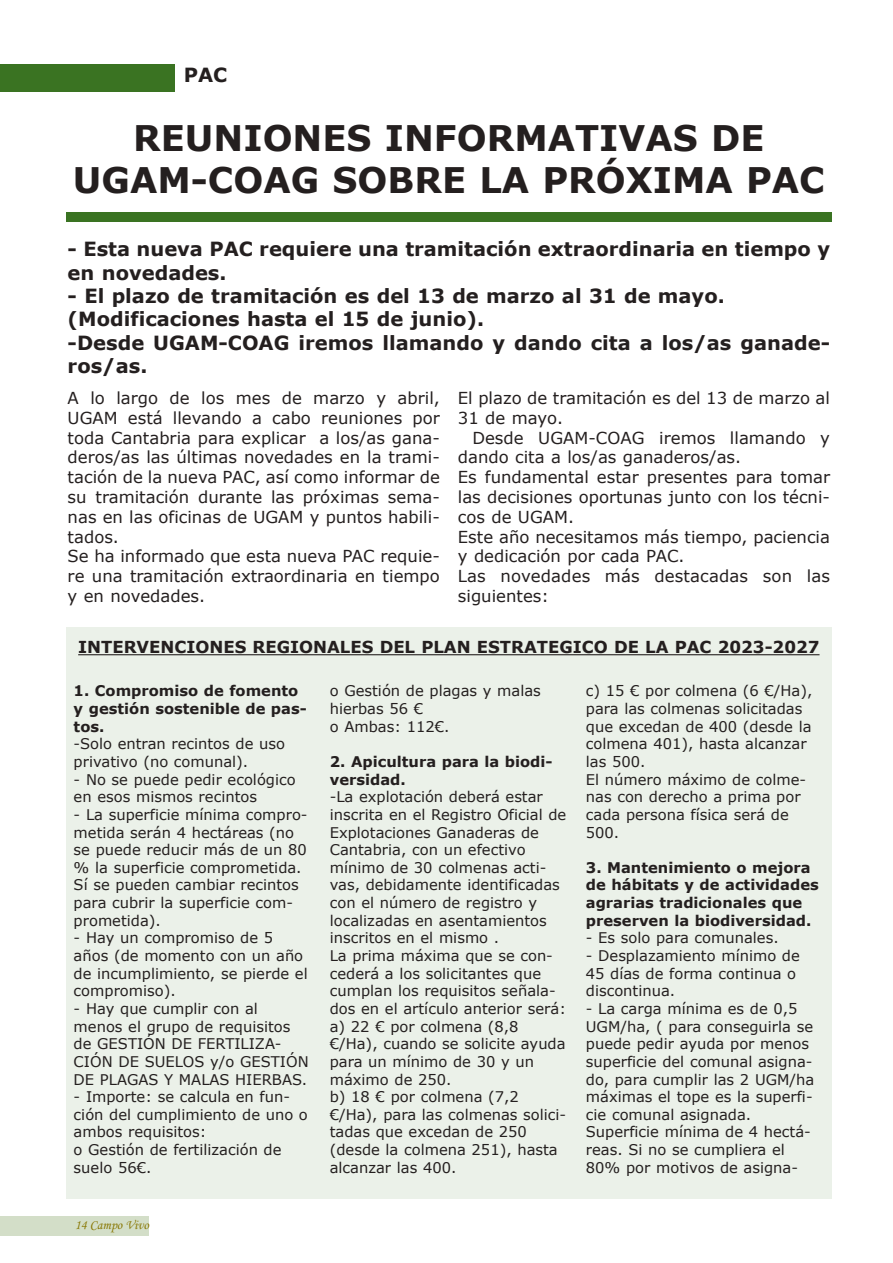
<style>
.page{position:relative;width:893px;height:1263px;background:#fff}
.page>*{position:absolute;margin:0;border:0;box-sizing:border-box;transform-origin:0 0}
.t1{font:700 35.25px/42.3px "Verdana";color:#241f1f;text-align:center}
.t2{font:700 19.5px/23.4px "Verdana";color:#241f1f}
.t3{font:16.5px/19.8px "Verdana";color:#241f1f}
.t4{font:700 16.5px "Verdana";color:#241f1f}
.t5{font:14.7px/17.7px "Verdana";color:#241f1f}
.t6{font:700 14.7px/17.7px "Verdana";color:#241f1f}
.t7{font:13.5px "Monotype Corsiva";color:#8a7907}
</style>
<div class="page">
<div style="left:0;top:1216px;width:149px;height:19px;background:#d3dec8"></div>
<div style="left:66px;top:627px;width:766px;height:571px;background:#ebf1e9"></div>
<div style="left:0;top:65px;width:175px;height:27px;background:#3a7322"></div>
<div style="left:66px;top:212px;width:766px;height:9px;background:#3a7322"></div>
<hr style="left:78px;top:654px;width:741px;height:1px;background:#241f1f">
<h2 class="t2" style="left:184px;top:62px;width:45px">PAC</h2>
<h1 class="t1" style="left:73px;top:115px;width:753px">REUNIONES INFORMATIvAS DE<br>UGAM-COAG SOBRE LA PRÓXIMA PAC</h1>
<h2 class="t2" style="left:68px;top:237px;width:764px">- Esta nueva PAC requiere una tramitación extraordinaria en tiempo y en novedades.</h2>
<h2 class="t2" style="left:68px;top:283px;width:764px">- El plazo de tramitación es del 13 de marzo al 31 de mayo. (Modificaciones hasta el 15 de junio).<br>-Desde UGAM-COAG iremos llamando y dando cita a los/as ganade&shy;ros/as.</h2>
<p class="t3" style="left:68px;top:388px;width:374px">A lo largo de los mes de marzo y abril, UGAM está llevando a cabo reuniones por toda Cantabria para explicar a los/as gana&shy;deros/as las últimas novedades en la trami&shy;tación de la nueva PAC, así como informar de su tramitación durante las próximas sema&shy;nas en las oficinas de UGAM y puntos habili&shy;tados.<br>Se ha informado que esta nueva PAC requie&shy;re una tramitación extraordinaria en tiempo y en novedades.</p>
<p class="t3" style="left:458px;top:388px;width:374px">El plazo de tramitación es del 13 de marzo al<br>31 de mayo.</p>
<p class="t3" style="left:458px;top:427px;width:374px;text-indent:15px">Desde UGAM-COAG iremos llamando y dando cita a los/as ganaderos/as.<br>Es fundamental estar presentes para tomar las decisiones oportunas junto con los técni&shy;cos de UGAM.<br>Este año necesitamos más tiempo, paciencia y dedicación por cada PAC.<br>Las novedades más destacadas son las siguientes:</p>
<p class="t4" style="left:78px;top:636px;width:743px">INTERvENCIONES REGIONALES DEL PLAN ESTRATEGICO DE LA PAC 2023-2027</p>
<p class="t6" style="left:74px;top:682px;width:235px">1. Compromiso de fomento y gestión sostenible de pas&shy;tos.</p>
<p class="t5" style="left:74px;top:735px;width:213px">-Solo entran recintos de uso privativo (no comunal).</p>
<p class="t5" style="left:74px;top:770px;width:224px">- No se puede pedir ecológico en esos mismos recintos</p>
<p class="t5" style="left:74px;top:805px;width:235px">- La superficie mínima compro&shy;metida serán 4 hectáreas (no se puede reducir más de un 80 % la superficie comprometida.<br>Sí se pueden cambiar recintos para cubrir la superficie com&shy;prometida).</p>
<p class="t5" style="left:74px;top:929px;width:236px">- Hay un compromiso de 5 años (de momento con un año de incumplimiento, se pierde el compromiso).</p>
<p class="t5" style="left:74px;top:999px;width:236px">- Hay que cumplir con al menos el grupo de requisitos de GESTIÓN DE FERTILIZA-<br>CIÓN DE SUELOS y/o GESTIÓN<br>DE PLAGAS Y MALAS HIERBAS.</p>
<p class="t5" style="left:74px;top:1087px;width:236px">- Importe: se calcula en fun&shy;ción del cumplimiento de uno o ambos requisitos:<br>o Gestión de fertilización de suelo 56€.</p>
<p class="t7" style="left:75px;top:1216px;width:76px">14 Campo Vivo</p>
<p class="t5" style="left:330px;top:682px;width:213px">o Gestión de plagas y malas hierbas 56 €<br>o Ambas: 112€.</p>
<p class="t6" style="left:330px;top:752px;width:224px">2. Apicultura para la biodi&shy;versidad.</p>
<p class="t5" style="left:330px;top:787px;width:238px">-La explotación deberá estar inscrita en el Registro Oficial de<br>Explotaciones Ganaderas de<br>Cantabria, con un efectivo mínimo de 30 colmenas acti&shy;vas, debidamente identificadas con el número de registro y localizadas en asentamientos inscritos en el mismo .<br>La prima máxima que se con&shy;cederá a los solicitantes que cumplan los requisitos señala&shy;dos en el artículo anterior será: a) 22 € por colmena (8,8 €/Ha), cuando se solicite ayuda para un mínimo de 30 y un máximo de 250.<br>b) 18 € por colmena (7,2 €/Ha), para las colmenas solici&shy;tadas que excedan de 250 (desde la colmena 251), hasta alcanzar las 400.</p>
<p class="t5" style="left:586px;top:682px;width:228px">c) 15 € por colmena (6 €/Ha), para las colmenas solicitadas que excedan de 400 (desde la colmena 401), hasta alcanzar las 500.<br>El número máximo de colme&shy;nas con derecho a prima por cada persona física será de<br>500.</p>
<p class="t6" style="left:586px;top:858px;width:234px">3. Mantenimiento o mejora de hábitats y de actividades agrarias tradicionales que preserven la biodiversidad.</p>
<p class="t5" style="left:586px;top:929px;width:194px">- Es solo para comunales.</p>
<p class="t5" style="left:586px;top:946px;width:215px">- Desplazamiento mínimo de<br>45 días de forma continua o discontinua.</p>
<p class="t5" style="left:586px;top:999px;width:230px">- La carga mínima es de 0,5<br>UGM/ha, ( para conseguirla se puede pedir ayuda por menos superficie del comunal asigna&shy;do, para cumplir las 2 UGM/ha máximas el tope es la superfi&shy;cie comunal asignada.<br>Superficie mínima de 4 hectá&shy;reas. Si no se cumpliera el<br>80% por motivos de asigna-</p>
</div>
